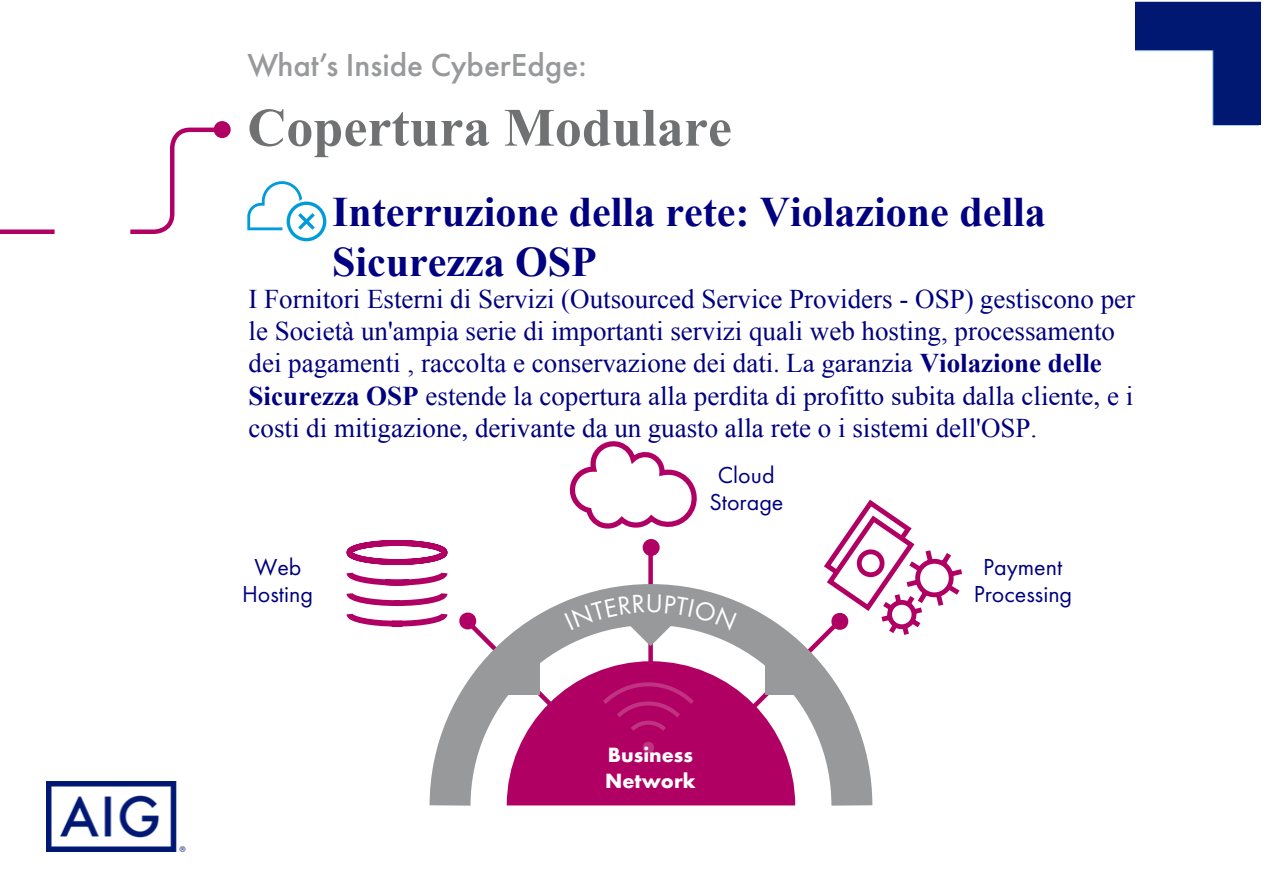
<style>
.page{position:relative;width:1263px;height:893px;background:#fff}
.page>*{position:absolute;margin:0;border:0;box-sizing:border-box;transform-origin:0 0}
.t1{font:700 54px "Times New Roman";color:#707172}
.t2{font:700 42px/50.4px "Times New Roman";color:#000080}
.t3{font:500 33px "Futura PT";color:#98999b}
.t4{font:27px/32.4px "Times New Roman";color:#000080}
.t5{font:24px/27px "Futura PT";color:#000080;text-align:center}
.t6{font:700 21.45px/25.8px "Futura PT";color:#fff}
.s1{font-family:"Futura PT"}
.s2{font-weight:700}
</style>
<div class="page">
<svg style="left:429px;top:697px;width:444px;height:109px"></svg>
<svg style="left:346px;top:540px;width:102px;height:87px"></svg>
<svg style="left:247px;top:181px;width:79px;height:60px"></svg>
<svg style="left:214px;top:121px;width:17px;height:17px"></svg>
<div style="left:0;top:229px;width:55px;height:5px;background:#b10064"></div>
<svg style="left:130px;top:125px;width:97px;height:109px"></svg>
<img style="left:47px;top:782px;width:139px;height:69px">
<img style="left:1135px;top:1px;width:125px;height:125px">
<svg style="left:458px;top:441px;width:505px;height:364px"></svg>
<p class="t3" style="left:247px;top:45px;width:341px">What’s Inside CyberEdge:</p>
<h1 class="t1" style="left:247px;top:90px;width:486px">Copertura Modulare</h1>
<h2 class="t2" style="left:332px;top:185px;width:715px">Interruzione della rete: Violazione della<br>Sicurezza OSP</h2>
<p class="t4" style="left:248px;top:282px;width:888px">I Fornitori Esterni di Servizi (Outsourced Service Providers - OSP) gestiscono per le Società un'ampia serie di importanti servizi quali web hosting, processamento dei pagamenti , raccolta e conservazione dei dati<span class="s1">.</span> La garanzia <span class="s2">Violazione delle Sicurezza OSP</span> estende la copertura alla perdita di profitto subita dalla cliente, e i costi di mitigazione, derivante da un guasto alla rete o i sistemi dell'OSP.</p>
<p class="t5" style="left:242px;top:554px;width:72px">Web<br>Hosting</p>
<p class="t5" style="left:709px;top:461px;width:76px">Cloud<br>Storage</p>
<p class="t6" style="left:605px;top:742px;width:92px">Business<br>Network</p>
<p class="t5" style="left:974px;top:554px;width:100px">Payment<br>Processing</p>
</div>
